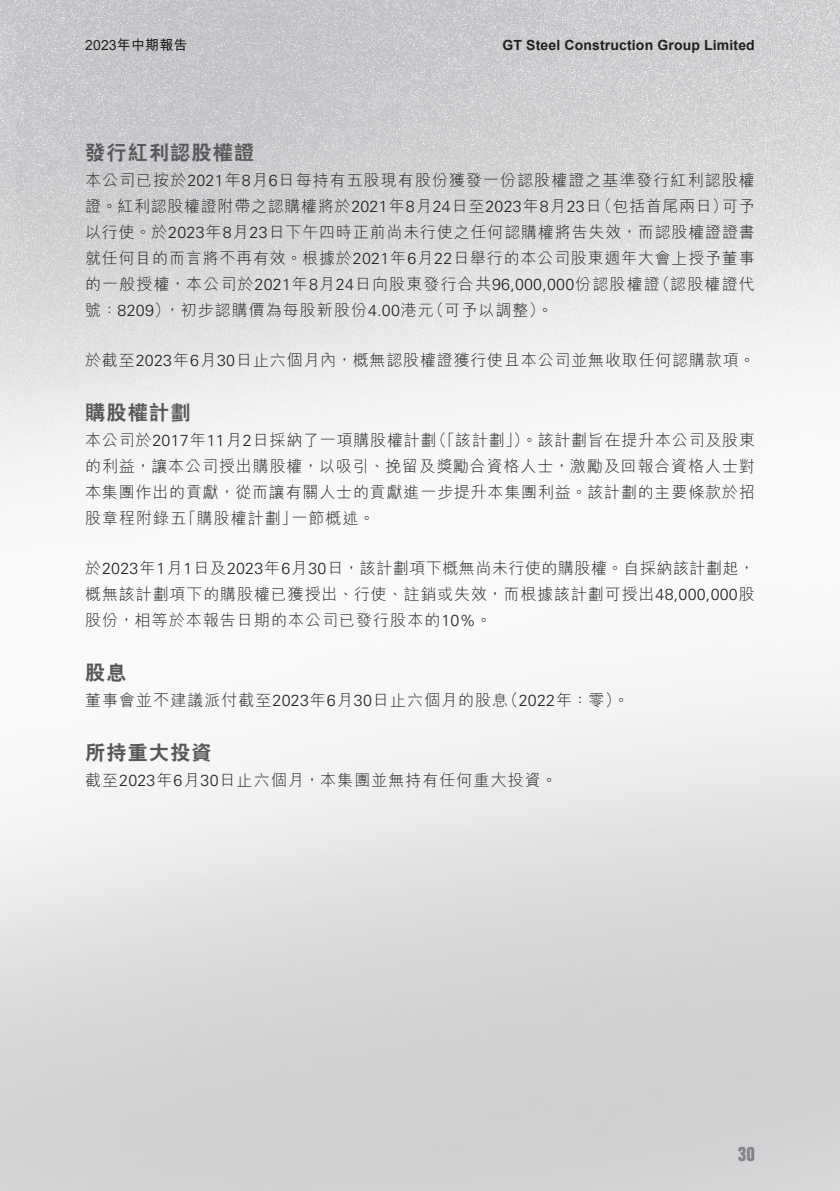
<style>
.page{position:relative;width:840px;height:1191px;background:#fff}
.page>*{position:absolute;margin:0;border:0;box-sizing:border-box;transform-origin:0 0}
._03_H1{font:800 20px "C Hei 2 HK";letter-spacing:.065em;color:#57585a}
.t1{font:700 condensed 20px "Folio Std";color:#808285}
._01_Body_Text{font:300 16px/26px "M Hei HK";letter-spacing:.055em;color:#231f20;text-align:right}
._01_Body_Text-2{font:300 16px "Univers LT Std";color:#231f20}
.t2{font:700 14px "Arial";letter-spacing:.01em;color:#231f20}
.t3{font:700 14px "M Hei HK";letter-spacing:.01em;color:#231f20}
.s1{font-family:"Arial";font-weight:400}
.s2{font-family:"Univers LT Std"}
.s3{font-family:"M Hei HK"}
</style>
<div class="page">
<img style="left:0;top:0;width:839px;height:1191px">
<p class="t3" style="left:85px;top:35px;width:104px"><span class="s1">2023</span>年中期報告</p>
<p class="t2" style="left:502px;top:35px;width:254px">GT Steel Construction Group Limited</p>
<p class="_03_H1" style="left:85px;top:139px;width:170px">發行紅利認股權證</p>
<p class="_01_Body_Text" style="left:85px;top:166px;width:671px">本公司已按於<span class="s2">2021</span>年<span class="s2">8</span>月<span class="s2">6</span>日每持有五股現有股份獲發一份認股權證之基準發行紅利認股權可予</p>
<p class="_01_Body_Text" style="left:595px;top:192px;width:133px">（包括首尾兩日）</p>
<p class="_01_Body_Text" style="left:85px;top:192px;width:518px">證。紅利認股權證附帶之認購權將於<span class="s2">2021</span>年<span class="s2">8</span>月<span class="s2">24</span>日至<span class="s2">2023</span>年<span class="s2">8</span>月<span class="s2">23</span>日</p>
<p class="_01_Body_Text" style="left:85px;top:218px;width:671px">以行使。於<span class="s2">2023</span>年<span class="s2">8</span>月<span class="s2">23</span>日下午四時正前尚未行使之任何認購權將告失效，而認股權證證書</p>
<p class="_01_Body_Text" style="left:85px;top:244px;width:670px">就任何目的而言將不再有效。根據於<span class="s2">2021</span>年<span class="s2">6</span>月<span class="s2">22</span>日舉行的本公司股東週年大會上授予董事</p>
<p class="_01_Body_Text" style="left:653px;top:270px;width:102px">（認股權證代</p>
<p class="_01_Body_Text" style="left:428px;top:270px;width:233px;text-align:left;text-indent:-343px">的一般授權，本公司於<span class="s2">2021</span>年<span class="s2">8</span>月<span class="s2">24</span>日向股東發行合共<span class="s2">96,000,000</span>份認股權證（可予以調整。(</p>
<p class="_01_Body_Text-2" style="left:85px;top:300px;width:86px"><span class="s3">號：</span>8209<span class="s3">）</span></p>
<p class="_01_Body_Text" style="left:85px;top:346px;width:671px">於截至<span class="s2">2023</span>年<span class="s2">6</span>月<span class="s2">30</span>日止六個月內，概無認股權證獲行使且本公司並無收取任何認購款項。</p>
<p class="_03_H1" style="left:85px;top:399px;width:107px">購股權計劃</p>
<p class="_01_Body_Text" style="left:430px;top:426px;width:325px">（「該計劃」）。該計劃旨在提升本公司及股東</p>
<p class="_01_Body_Text" style="left:164px;top:296px;width:271px">，初步認購價為每股新股份<span class="s2">4.00</span>港元</p>
<p class="_01_Body_Text" style="left:85px;top:426px;width:353px">本公司於<span class="s2">2017</span>年<span class="s2">11</span>月<span class="s2">2</span>日採納了一項購股權計劃</p>
<p class="_01_Body_Text" style="left:85px;top:452px;width:671px">的利益，讓本公司授出購股權，以吸引、挽留及獎勵合資格人士，激勵及回報合資格人士對</p>
<p class="_01_Body_Text" style="left:85px;top:478px;width:670px">本集團作出的貢獻，從而讓有關人士的貢獻進一步提升本集團利益。該計劃的主要條款於招</p>
<p class="_01_Body_Text" style="left:291px;top:504px;width:85px">一節概述。</p>
<p class="_01_Body_Text" style="left:85px;top:504px;width:103px">股章程附錄五</p>
<p class="_01_Body_Text" style="left:85px;top:554px;width:671px;text-align:justify">於<span class="s2">2023</span>年<span class="s2">1</span>月<span class="s2">1</span>日及<span class="s2">2023</span>年<span class="s2">6</span>月<span class="s2">30</span>日，該計劃項下概無尚未行使的購股權。自採納該計劃起，概無該計劃項下的購股權已獲授出、行使、註銷或失效，而根據該計劃可授出<span class="s2">48,000,000</span>股股份，相等於本報告日期的本公司已發行股本的<span class="s2">10%</span>。</p>
<p class="_03_H1" style="left:85px;top:659px;width:43px">股息</p>
<p class="_01_Body_Text" style="left:502px;top:686px;width:128px">（<span class="s2">2022</span>年：零。(</p>
<p class="_01_Body_Text" style="left:180px;top:504px;width:118px">「購股權計劃」</p>
<p class="_01_Body_Text" style="left:85px;top:686px;width:424px">董事會並不建議派付截至<span class="s2">2023</span>年<span class="s2">6</span>月<span class="s2">30</span>日止六個月的股息</p>
<p class="_03_H1" style="left:85px;top:739px;width:128px">所持重大投資</p>
<p class="_01_Body_Text" style="left:85px;top:766px;width:473px">截至<span class="s2">2023</span>年<span class="s2">6</span>月<span class="s2">30</span>日止六個月，本集團並無持有任何重大投資。</p>
<p class="t1" style="left:737px;top:1142px;width:19px">30</p>
</div>
